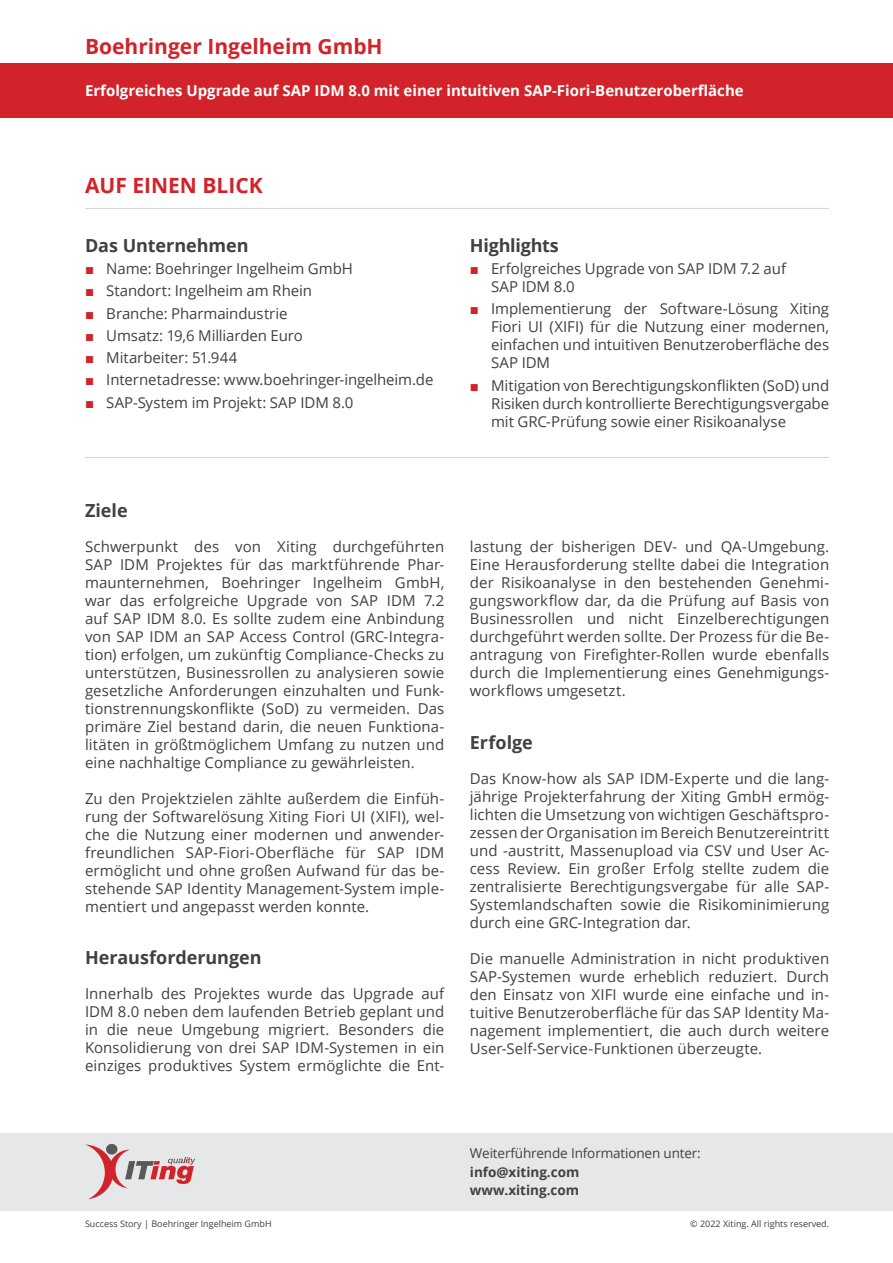
<style>
.page{position:relative;width:893px;height:1263px;background:#fff}
.page>*{position:absolute;margin:0;border:0;box-sizing:border-box;transform-origin:0 0}
.t1{font:700 21px "Open Sans";color:#d2232a}
.t2{font:700 18px "Open Sans";letter-spacing:-.005em;color:#414042}
.t3{font:15px/18px "Open Sans";color:#414042;text-align:justify}
.t4{font:700 15px "Open Sans";color:#fff}
.t5{font:13.5px "Open Sans";letter-spacing:-.01em;color:#414042}
.t6{font:700 13.5px/18.3px "Open Sans";color:#414042}
.t7{font:9px "Open Sans";color:#414042}
.s1{font-family:"Arial";color:#d2232a}
</style>
<div class="page">
<div style="left:0;top:64px;width:893px;height:54px;background:#d2232a"></div>
<hr style="left:85px;top:208px;width:744px;height:1px;background:#d1d3d4">
<hr style="left:85px;top:457px;width:744px;height:1px;background:#d1d3d4">
<div style="left:0;top:1133px;width:893px;height:78px;background:#e6e7e8"></div>
<svg style="left:85px;top:1144px;width:110px;height:55px"></svg>
<h1 class="t1" style="left:85px;top:32px;width:299px">Boehringer Ingelheim GmbH</h1>
<p class="t4" style="left:85px;top:80px;width:660px">Erfolgreiches Upgrade auf SAP IDM 8.0 mit einer intuitiven SAP-Fiori-Benutzeroberfläche</p>
<h1 class="t1" style="left:85px;top:171px;width:179px">AUF EINEN BLICK</h1>
<p class="t2" style="left:85px;top:233px;width:165px">Das Unternehmen</p>
<p class="t3" style="left:85px;top:259px;width:269px"><span class="s1">■</span> Name: Boehringer Ingelheim GmbH</p>
<p class="t3" style="left:85px;top:282px;width:228px"><span class="s1">■</span> Standort: Ingelheim am Rhein</p>
<p class="t3" style="left:85px;top:304px;width:204px"><span class="s1">■</span> Branche: Pharmaindustrie</p>
<p class="t3" style="left:85px;top:326px;width:219px"><span class="s1">■</span> Umsatz: 19,6 Milliarden Euro</p>
<p class="t3" style="left:85px;top:348px;width:154px"><span class="s1">■</span> Mitarbeiter: 51.944</p>
<p class="t3" style="left:85px;top:371px;width:350px"><span class="s1">■</span> Internetadresse: www.boehringer-ingelheim.de</p>
<p class="t3" style="left:85px;top:393px;width:270px"><span class="s1">■</span> SAP-System im Projekt: SAP IDM 8.0</p>
<p class="t2" style="left:470px;top:233px;width:91px">Highlights</p>
<p class="t3" style="left:491px;top:259px;width:296px;text-indent:-21px"><span class="s1">■</span> Erfolgreiches Upgrade von SAP IDM 7.2 auf<br>SAP IDM 8.0</p>
<p class="t3" style="left:491px;top:300px;width:340px;text-indent:-21px"><span class="s1">■</span> Implementierung der Software-Lösung Xiting Fiori UI (XIFI) für die Nutzung einer modernen, einfachen und intuitiven Benutzeroberfläche des SAP IDM</p>
<p class="t3" style="left:491px;top:376px;width:340px;text-indent:-21px"><span class="s1">■</span> Mitigation von Berechtigungskonflikten (SoD) und Risiken durch kontrollierte Berechtigungsvergabe mit GRC-Prüfung sowie einer Risikoanalyse</p>
<p class="t2" style="left:85px;top:498px;width:44px">Ziele</p>
<p class="t3" style="left:85px;top:537px;width:361px">Schwerpunkt des von Xiting durchgeführten SAP IDM Projektes für das marktführende Phar&shy;maunternehmen, Boehringer Ingelheim GmbH, war das erfolgreiche Upgrade von SAP IDM 7.2 auf SAP IDM 8.0. Es sollte zudem eine Anbindung von SAP IDM an SAP Access Control (GRC-Integra&shy;tion) erfolgen, um zukünftig Compliance-Checks zu unterstützen, Businessrollen zu analysieren sowie gesetzliche Anforderungen einzuhalten und Funk&shy;tionstrennungskonflikte (SoD) zu vermeiden. Das primäre Ziel bestand darin, die neuen Funktiona&shy;litäten in größtmöglichem Umfang zu nutzen und eine nachhaltige Compliance zu gewährleisten.</p>
<p class="t3" style="left:85px;top:789px;width:361px">Zu den Projektzielen zählte außerdem die Einfüh&shy;rung der Softwarelösung Xiting Fiori UI (XIFI), wel&shy;che die Nutzung einer modernen und anwender&shy;freundlichen SAP-Fiori-Oberfläche für SAP IDM ermöglicht und ohne großen Aufwand für das be&shy;stehende SAP Identity Management-System imple&shy;mentiert und angepasst werden konnte.</p>
<p class="t2" style="left:85px;top:945px;width:178px">Herausforderungen</p>
<p class="t3" style="left:85px;top:984px;width:361px">Innerhalb des Projektes wurde das Upgrade auf IDM 8.0 neben dem laufenden Betrieb geplant und in die neue Umgebung migriert. Besonders die Konsolidierung von drei SAP IDM-Systemen in ein einziges produktives System ermöglichte die Ent-</p>
<p class="t3" style="left:470px;top:537px;width:361px">lastung der bisherigen DEV- und QA-Umgebung.<br>Eine Herausforderung stellte dabei die Integration der Risikoanalyse in den bestehenden Genehmi&shy;gungsworkflow dar, da die Prüfung auf Basis von Businessrollen und nicht Einzelberechtigungen durchgeführt werden sollte. Der Prozess für die Be&shy;antragung von Firefighter-Rollen wurde ebenfalls durch die Implementierung eines Genehmigungs&shy;workflows umgesetzt.</p>
<p class="t2" style="left:470px;top:729px;width:64px">Erfolge</p>
<p class="t3" style="left:470px;top:769px;width:361px">Das Know-how als SAP IDM-Experte und die lang&shy;jährige Projekterfahrung der Xiting GmbH ermög&shy;lichten die Umsetzung von wichtigen Geschäftspro&shy;zessen der Organisation im Bereich Benutzereintritt und -austritt, Massenupload via CSV und User Ac&shy;cess Review. Ein großer Erfolg stellte zudem die zentralisierte Berechtigungsvergabe für alle SAP-Systemlandschaften sowie die Risikominimierung durch eine GRC-Integration dar.</p>
<p class="t3" style="left:470px;top:949px;width:361px">Die manuelle Administration in nicht produktiven SAP-Systemen wurde erheblich reduziert. Durch den Einsatz von XIFI wurde eine einfache und in&shy;tuitive Benutzeroberfläche für das SAP Identity Ma&shy;nagement implementiert, die auch durch weitere User-Self-Service-Funktionen überzeugte.</p>
<p class="t5" style="left:470px;top:1144px;width:232px">Weiterführende Informationen unter:</p>
<p class="t6" style="left:470px;top:1162px;width:111px">info@xiting.com www.xiting.com</p>
<p class="t7" style="left:85px;top:1218px;width:188px">Success Story | Boehringer Ingelheim GmbH</p>
<p class="t7" style="left:690px;top:1218px;width:140px">© 2022 Xiting. All rights reserved.</p>
</div>
